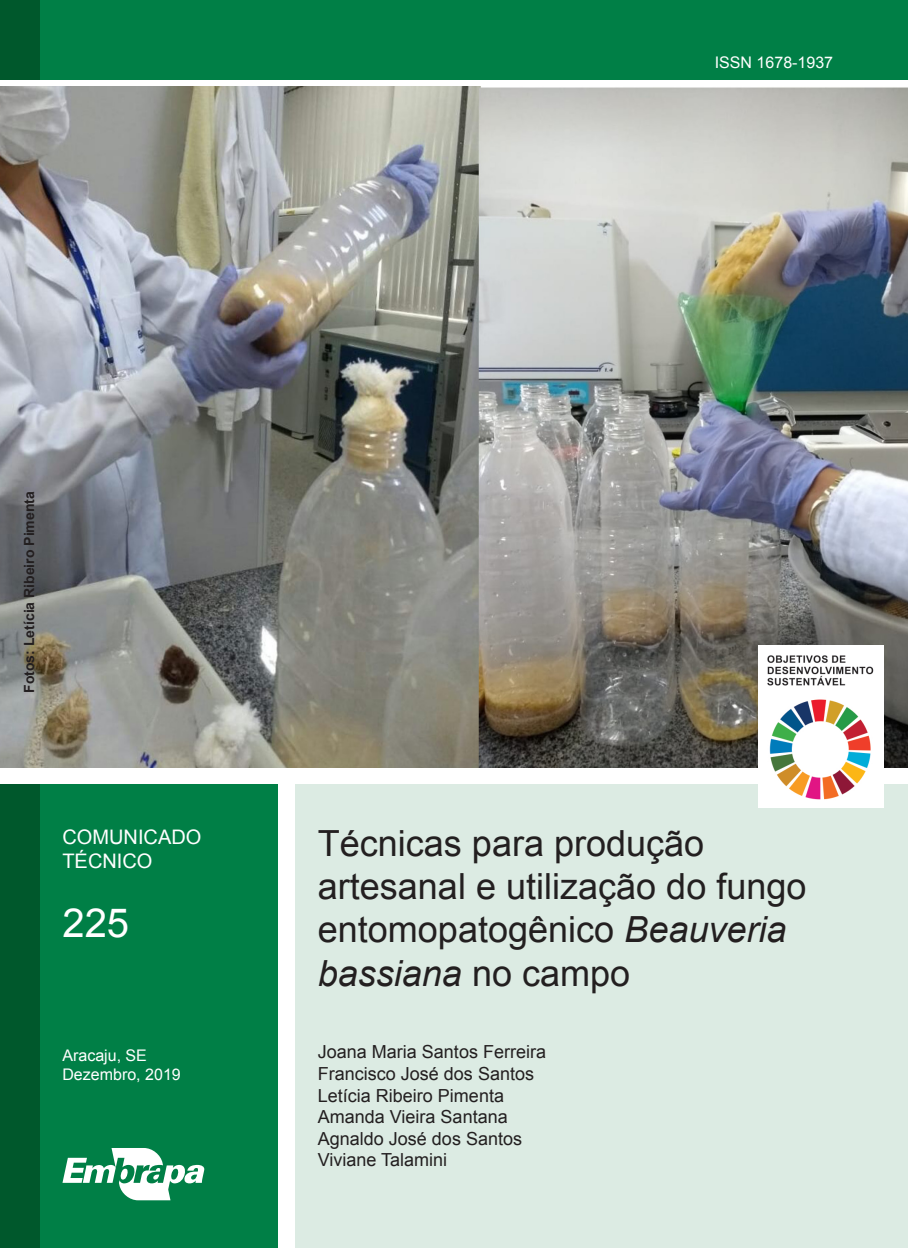
<style>
.page{position:relative;width:908px;height:1248px;background:#fff}
.page>*{position:absolute;margin:0;border:0;box-sizing:border-box;transform-origin:0 0}
.t1{font:40px "Arial";color:#fff}
.t2{font:36px/43.2px "Arial";color:#231f20}
.t3{font:20px/24px "Arial";color:#fff}
.t4{font:18px/21.6px "Arial";color:#231f20}
.t5{font:16px/19.2px "Arial";color:#fff}
.t6{font:700 14px "Arial";color:#231f20}
.s1{font-style:italic}
</style>
<div class="page">
<img style="left:0;top:87px;width:907px;height:680px">
<div style="left:0;top:784px;width:277px;height:463px;background:#007f46"></div>
<div style="left:295px;top:784px;width:612px;height:463px;background:#dcebe3"></div>
<div style="left:0;top:784px;width:40px;height:463px;background:#00582c"></div>
<div style="left:0;top:0;width:907px;height:79px;background:#007f46"></div>
<div style="left:0;top:0;width:40px;height:79px;background:#00582c"></div>
<svg style="left:62px;top:1148px;width:142px;height:52px"></svg>
<img style="left:758px;top:645px;width:124px;height:162px">
<p class="t5" style="left:714px;top:53px;width:120px">ISSN 1678-1937</p>
<p class="t6" style="left:20px;top:692px;width:203px;rotate:-90deg">Fotos: Letícia Ribeiro Pimenta</p>
<p class="t3" style="left:62px;top:825px;width:140px">COMUNICADO<br>TÉCNICO</p>
<h1 class="t1" style="left:62px;top:896px;width:68px">225</h1>
<h2 class="t2" style="left:317px;top:821px;width:490px">Técnicas para produção artesanal e utilização do fungo entomopatogênico <span class="s1">Beauveria bassiana</span> no campo</h2>
<p class="t5" style="left:62px;top:1045px;width:120px">Aracaju, SE<br>Dezembro, 2019</p>
<p class="t4" style="left:317px;top:1041px;width:230px">Joana Maria Santos Ferreira<br>Francisco José dos Santos<br>Letícia Ribeiro Pimenta<br>Amanda Vieira Santana<br>Agnaldo José dos Santos<br>Viviane Talamini</p>
</div>
